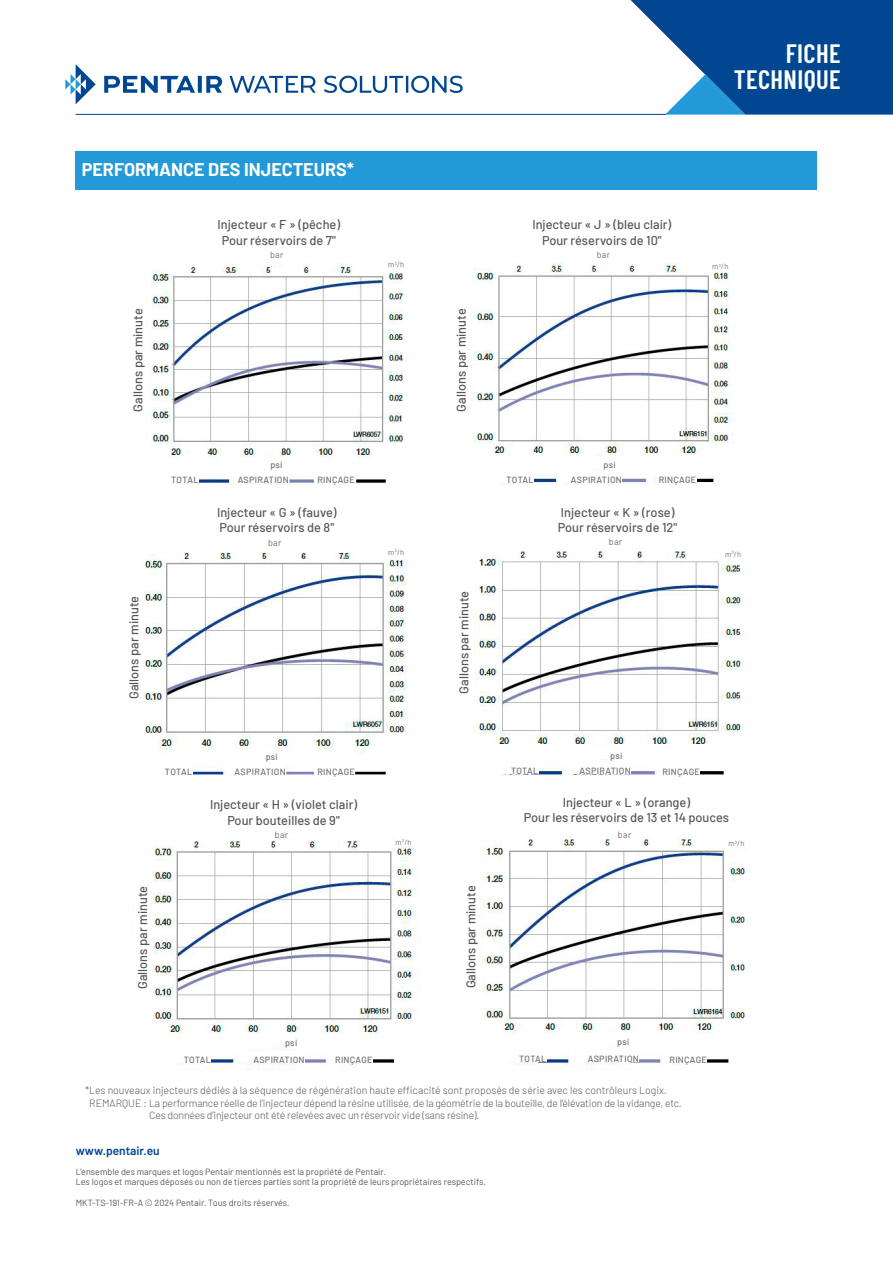
<style>
.page{position:relative;width:893px;height:1263px;background:#fff}
.page>*{position:absolute;margin:0;border:0;box-sizing:border-box;transform-origin:0 0}
.t1{font:600 26.55px/26.2px "Barlow Condensed";letter-spacing:.015em;color:#fff;text-align:right}
.t2{font:700 18px "Barlow";color:#fff}
.t3{font:500 12.75px/15.3px "Barlow";color:#575756;text-align:center}
.t4{font:600 12px "Barlow";color:#004691}
.t5{font:300 10.5px "Barlow";letter-spacing:-.015em;color:#575756}
.t6{font:9px/10.5px "Barlow";color:#575756}
.t7{font:500 9px "Barlow";letter-spacing:.03em;color:#706f6f}
.t8{font:9px "Barlow";letter-spacing:.035em;color:#706f6f}
.t9{font:7.5px "Barlow";color:#706f6f}
</style>
<div class="page">
<svg style="left:65px;top:64px;width:398px;height:40px"></svg>
<hr style="left:76px;top:114px;width:590px;height:1px;background:#004691">
<svg style="left:616px;top:0;width:277px;height:115px"></svg>
<div style="left:76px;top:152px;width:741px;height:38px;background:#239ad7"></div>
<img style="left:151px;top:262px;width:584px;height:223px">
<img style="left:142px;top:551px;width:601px;height:225px">
<img style="left:153px;top:835px;width:595px;height:236px">
<div style="left:126px;top:465px;width:72px;height:18px;background:#fff"></div>
<div style="left:230px;top:472px;width:59px;height:11px;background:#fff"></div>
<div style="left:315px;top:472px;width:40px;height:11px;background:#fff"></div>
<div style="left:656px;top:472px;width:40px;height:11px;background:#fff"></div>
<div style="left:388px;top:257px;width:78px;height:10px;background:#fff"></div>
<div style="left:453px;top:277px;width:18px;height:166px;background:#fff"></div>
<div style="left:461px;top:465px;width:73px;height:18px;background:#fff"></div>
<div style="left:563px;top:472px;width:59px;height:11px;background:#fff"></div>
<div style="left:712px;top:252px;width:78px;height:17px;background:#fff"></div>
<div style="left:126px;top:564px;width:17px;height:166px;background:#fff"></div>
<div style="left:120px;top:757px;width:72px;height:17px;background:#fff"></div>
<div style="left:227px;top:757px;width:59px;height:17px;background:#fff"></div>
<div style="left:315px;top:757px;width:40px;height:17px;background:#fff"></div>
<div style="left:388px;top:537px;width:78px;height:17px;background:#fff"></div>
<div style="left:224px;top:457px;width:105px;height:11px;background:#fff"></div>
<div style="left:557px;top:457px;width:105px;height:11px;background:#fff"></div>
<div style="left:219px;top:749px;width:105px;height:11px;background:#fff"></div>
<div style="left:456px;top:559px;width:17px;height:166px;background:#fff"></div>
<div style="left:466px;top:756px;width:72px;height:18px;background:#fff"></div>
<div style="left:567px;top:763px;width:64px;height:11px;background:#fff"></div>
<div style="left:660px;top:756px;width:40px;height:18px;background:#fff"></div>
<div style="left:725px;top:542px;width:77px;height:15px;background:#fff"></div>
<div style="left:564px;top:748px;width:105px;height:11px;background:#fff"></div>
<div style="left:463px;top:854px;width:17px;height:166px;background:#fff"></div>
<div style="left:474px;top:1044px;width:72px;height:18px;background:#fff"></div>
<div style="left:576px;top:1051px;width:63px;height:11px;background:#fff"></div>
<div style="left:662px;top:1044px;width:45px;height:19px;background:#fff"></div>
<div style="left:609px;top:828px;width:32px;height:10px;background:#fff"></div>
<div style="left:728px;top:829px;width:78px;height:17px;background:#fff"></div>
<div style="left:571px;top:1034px;width:105px;height:11px;background:#fff"></div>
<div style="left:139px;top:1045px;width:72px;height:18px;background:#fff"></div>
<div style="left:239px;top:1051px;width:66px;height:12px;background:#fff"></div>
<div style="left:332px;top:1045px;width:41px;height:18px;background:#fff"></div>
<div style="left:265px;top:828px;width:33px;height:10px;background:#fff"></div>
<div style="left:395px;top:828px;width:78px;height:16px;background:#fff"></div>
<div style="left:239px;top:1034px;width:105px;height:11px;background:#fff"></div>
<h1 class="t1" style="left:734px;top:38px;width:109px">FICHE<br>TECHNIQUE</h1>
<h2 class="t2" style="left:82px;top:157px;width:274px">PERFORMANCE DES INJECTEURS*</h2>
<p class="t3" style="left:129px;top:412px;width:104px;rotate:-90deg">Gallons par minute</p>
<p class="t3" style="left:218px;top:216px;width:124px">Injecteur « F » (pêche)<br>Pour réservoirs de 7"</p>
<p class="t8" style="left:270px;top:248px;width:15px">bar</p>
<p class="t9" style="left:388px;top:259px;width:18px">m<sup>3</sup>/h</p>
<p class="t3" style="left:453px;top:412px;width:104px;rotate:-90deg">Gallons par minute</p>
<p class="t3" style="left:532px;top:216px;width:140px">Injecteur « J » (bleu clair)<br>Pour réservoirs de 10"</p>
<p class="t8" style="left:597px;top:248px;width:15px">bar</p>
<p class="t9" style="left:712px;top:261px;width:18px">m<sup>3</sup>/h</p>
<p class="t3" style="left:125px;top:699px;width:104px;rotate:-90deg">Gallons par minute</p>
<p class="t7" style="left:270px;top:458px;width:14px">psi</p>
<p class="t7" style="left:603px;top:458px;width:14px">psi</p>
<p class="t7" style="left:171px;top:473px;width:29px">TOTAL</p>
<p class="t7" style="left:238px;top:473px;width:53px">ASPIRATION</p>
<p class="t7" style="left:317px;top:473px;width:39px">RINÇAGE</p>
<p class="t7" style="left:659px;top:473px;width:39px">RINÇAGE</p>
<p class="t7" style="left:506px;top:473px;width:29px">TOTAL</p>
<p class="t7" style="left:571px;top:473px;width:53px">ASPIRATION</p>
<p class="t3" style="left:217px;top:503px;width:121px;text-align:left">Injecteur « G » (fauve)<br>Pour réservoirs de 8"</p>
<p class="t8" style="left:268px;top:536px;width:15px">bar</p>
<p class="t9" style="left:388px;top:546px;width:18px">m<sup>3</sup>/h</p>
<p class="t3" style="left:455px;top:694px;width:104px;rotate:-90deg">Gallons par minute</p>
<p class="t3" style="left:558px;top:503px;width:121px;text-align:left">Injecteur « K » (rose)<br>Pour réservoirs de 12"</p>
<p class="t8" style="left:609px;top:535px;width:15px">bar</p>
<p class="t9" style="left:725px;top:549px;width:18px">m<sup>3</sup>/h</p>
<p class="t7" style="left:266px;top:750px;width:14px">psi</p>
<p class="t7" style="left:165px;top:765px;width:29px">TOTAL</p>
<p class="t7" style="left:235px;top:765px;width:53px">ASPIRATION</p>
<p class="t7" style="left:317px;top:765px;width:39px">RINÇAGE</p>
<p class="t7" style="left:610px;top:749px;width:14px">psi</p>
<p class="t7" style="left:511px;top:764px;width:29px">TOTAL</p>
<p class="t7" style="left:580px;top:764px;width:53px">ASPIRATION</p>
<p class="t7" style="left:662px;top:765px;width:39px">RINÇAGE</p>
<p class="t3" style="left:210px;top:796px;width:149px">Injecteur « H » (violet clair)<br>Pour bouteilles de 9"</p>
<p class="t3" style="left:524px;top:794px;width:207px">Injecteur « L » (orange)<br>Pour les réservoirs de 13 et 14 pouces</p>
<p class="t3" style="left:134px;top:989px;width:104px;rotate:-90deg">Gallons par minute</p>
<p class="t8" style="left:275px;top:828px;width:15px">bar</p>
<p class="t9" style="left:395px;top:836px;width:18px">m<sup>3</sup>/h</p>
<p class="t7" style="left:285px;top:1036px;width:14px">psi</p>
<p class="t7" style="left:184px;top:1053px;width:29px">TOTAL</p>
<p class="t7" style="left:253px;top:1053px;width:53px">ASPIRATION</p>
<p class="t7" style="left:335px;top:1053px;width:39px">RINÇAGE</p>
<p class="t3" style="left:462px;top:988px;width:104px;rotate:-90deg">Gallons par minute</p>
<p class="t8" style="left:618px;top:828px;width:15px">bar</p>
<p class="t7" style="left:617px;top:1035px;width:14px">psi</p>
<p class="t7" style="left:519px;top:1052px;width:29px">TOTAL</p>
<p class="t7" style="left:588px;top:1052px;width:53px">ASPIRATION</p>
<p class="t7" style="left:670px;top:1053px;width:39px">RINÇAGE</p>
<p class="t5" style="left:85px;top:1083px;width:583px">*Les nouveaux injecteurs dédiés à la séquence de régénération haute efficacité sont proposés de série avec les contrôleurs Logix.</p>
<p class="t5" style="left:89px;top:1095px;width:594px">REMARQUE : La performance réelle de l’injecteur dépend la résine utilisée, de la géométrie de la bouteille, de l'élévation de la vidange, etc.</p>
<p class="t5" style="left:149px;top:1108px;width:332px">Ces données d’injecteur ont été relevées avec un réservoir vide (sans résine).</p>
<p class="t4" style="left:76px;top:1142px;width:85px">www.pentair.eu</p>
<p class="t6" style="left:76px;top:1165px;width:412px">L'ensemble des marques et logos Pentair mentionnés est la propriété de Pentair.<br>Les logos et marques déposés ou non de tierces parties sont la propriété de leurs propriétaires respectifs.</p>
<p class="t6" style="left:76px;top:1197px;width:215px">MKT-TS-191-FR-A © 2024 Pentair. Tous droits réservés.</p>
<p class="t9" style="left:728px;top:838px;width:18px">m<sup>3</sup>/h</p>
</div>
